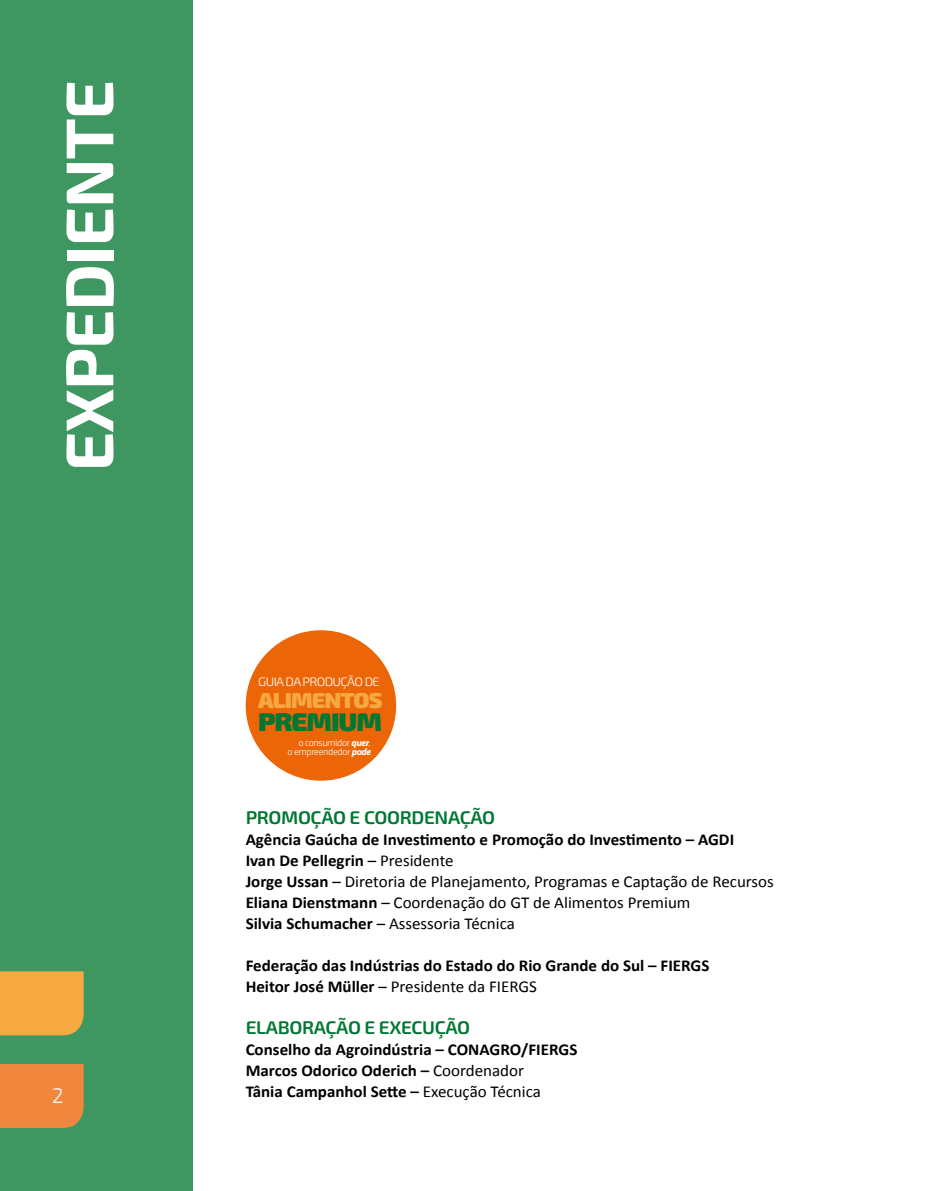
<style>
.page{position:relative;width:943px;height:1191px;background:#fff}
.page>*{position:absolute;margin:0;border:0;box-sizing:border-box;transform-origin:0 0}
.t1{font:700 67.55px "Exo 2";letter-spacing:-.02em;color:#fff}
.t2{font:900 25.55px "Exo 2";letter-spacing:-.04em;color:#007732;scale:1.05 1}
.t3{font:900 21.7px "Exo 2";letter-spacing:-.04em;color:#f7a941;scale:1.05 1}
.t4{font:300 21px "Exo 2";color:#fff}
.t5{font:600 18.2px "Exo 2";letter-spacing:-.02em;color:#007732;scale:1.05 1}
.t6{font:16.62px/21px "Calibri";color:#000}
.t7{font:700 16.62px/21px "Calibri";color:#000}
.t8{font:300 12.25px "Exo 2";letter-spacing:-.05em;color:#fff;scale:1.05 1}
.t9{font:300 9.8px/9.3px "Klavika";letter-spacing:-.04em;color:#fff;text-align:right;scale:1.05 1}
.s1{font-weight:700;font-style:italic}
.s2{font-style:italic}
.s3{font-weight:700}
.s4{font-weight:400}
</style>
<div class="page">
<div style="left:0;top:0;width:192px;height:1191px;background:#3e9760"></div>
<div style="left:0;top:971px;width:84px;height:64px;background:#f7a941"></div>
<div style="left:0;top:1064px;width:84px;height:64px;background:#f1873d"></div>
<div style="left:246px;top:630px;width:150px;height:150px;background:#ec6608;border-radius:50%"></div>
<h1 class="t1" style="left:49px;top:471px;width:393px;rotate:-90deg">EXPEDIENTE</h1>
<p class="t4" style="left:52px;top:1083px;width:13px">2</p>
<p class="t8" style="left:258px;top:675px;width:117px">GUIA DA PRODUÇÃO DE</p>
<h3 class="t3" style="left:258px;top:687px;width:120px">ALIMENTOS</h3>
<h2 class="t2" style="left:258px;top:706px;width:119px">PREMIUM</h2>
<p class="t9" style="left:287px;top:738px;width:81px">o consumidor <span class="s1">quer</span><span class="s2">,<br></span>o empreendedor <span class="s1">pode</span></p>
<p class="t5" style="left:246px;top:806px;width:239px">PROMOÇÃO E COORDENAÇÃO</p>
<p class="t6" style="left:246px;top:828px;width:529px"><span class="s3">Agência Gaúcha de Investimento e Promoção do Investimento – AGDI<br>Ivan De Pellegrin</span> – Presidente<br><span class="s3">Jorge Ussan</span> – Diretoria de Planejamento, Programas e Captação de Recursos <span class="s3">Eliana Dienstmann</span> – Coordenação do GT de Alimentos Premium<br><span class="s3">Silvia Schumacher</span> – Assessoria Técnica</p>
<p class="t7" style="left:246px;top:954px;width:465px">Federação das Indústrias do Estado do Rio Grande do Sul – FIERGS<br>Heitor José Müller <span class="s4">– Presidente da FIERGS</span></p>
<p class="t5" style="left:246px;top:1016px;width:215px">ELABORAÇÃO E EXECUÇÃO</p>
<p class="t7" style="left:246px;top:1038px;width:333px">Conselho da Agroindústria – CONAGRO/FIERGS<br>Marcos Odorico Oderich – <span class="s4">Coordenador<br></span>Tânia Campanhol Sette – <span class="s4">Execução Técnica</span></p>
</div>
